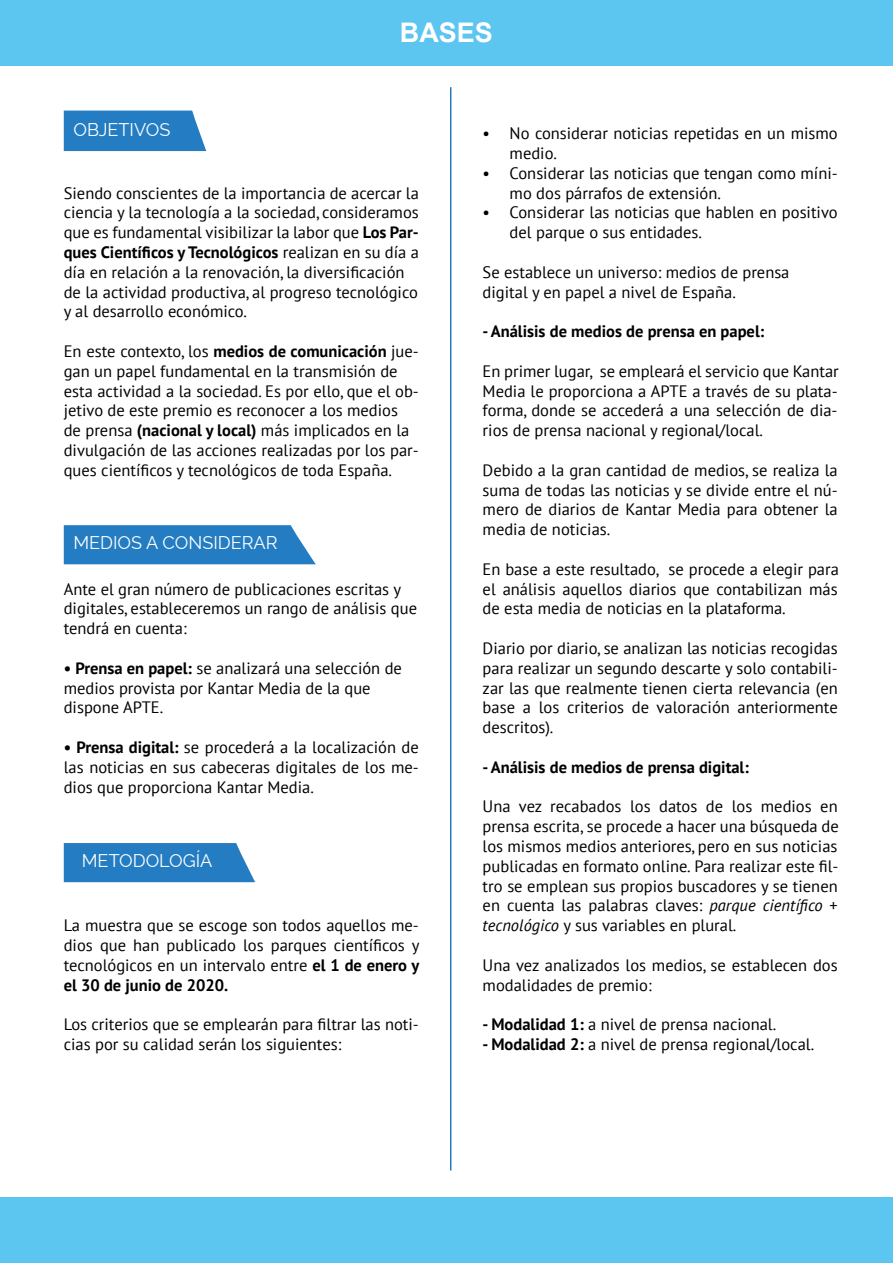
<style>
.page{position:relative;width:893px;height:1263px;background:#fff}
.page>*{position:absolute;margin:0;border:0;box-sizing:border-box;transform-origin:0 0}
.t1{font:700 27px "Arial";color:#fff}
.t2{font:18px "Raleway";color:#fff}
.t3{font:16.5px/19.8px "PT Sans";color:#000}
.t4{font:700 16.5px "PT Sans";color:#000}
.s1{font-weight:700}
.s2{font-style:italic}
</style>
<div class="page">
<hr style="left:450px;top:87px;width:1px;height:1083px;background:#247dc1">
<div style="left:0;top:0;width:893px;height:66px;background:#5cc5f0"></div>
<div style="left:0;top:1197px;width:893px;height:66px;background:#5cc5f0"></div>
<svg style="left:64px;top:843px;width:191px;height:39px;background:#2f83c5"></svg>
<svg style="left:64px;top:525px;width:252px;height:39px;background:#2f84c5"></svg>
<div style="left:64px;top:111px;width:142px;height:40px;background:#247dc2"></div>
<h1 class="t1" style="left:400px;top:15px;width:95px">BASES</h1>
<p class="t2" style="left:73px;top:119px;width:99px">OBJETIVOS</p>
<p class="t3" style="left:64px;top:182px;width:357px">Siendo conscientes de la importancia de acercar la ciencia y la tecnología a la sociedad, consideramos que es fundamental visibilizar la labor que <span class="s1">Los Par&shy;ques Científicos y Tecnológicos</span> realizan en su día a día en relación a la renovación, la diversificación de la actividad productiva, al progreso tecnológico y al desarrollo económico.</p>
<p class="t3" style="left:64px;top:341px;width:357px">En este contexto, los <span class="s1">medios de comunicación</span> jue&shy;gan un papel fundamental en la transmisión de esta actividad a la sociedad. Es por ello, que el ob&shy;jetivo de este premio es reconocer a los medios de prensa <span class="s1">(nacional y local)</span> más implicados en la divulgación de las acciones realizadas por los par&shy;ques científicos y tecnológicos de toda España.</p>
<p class="t2" style="left:73px;top:532px;width:206px">MEDIOS A CONSIDERAR</p>
<p class="t3" style="left:64px;top:578px;width:355px">Ante el gran número de publicaciones escritas y digitales, estableceremos un rango de análisis que tendrá en cuenta:</p>
<p class="t3" style="left:64px;top:658px;width:340px"><span class="s1">• Prensa en papel:</span> se analizará una selección de medios provista por Kantar Media de la que dispone APTE.</p>
<p class="t3" style="left:64px;top:737px;width:357px;text-align:justify"><span class="s1">• Prensa digital:</span> se procederá a la localización de las noticias en sus cabeceras digitales de los me&shy;dios que proporciona Kantar Media.</p>
<p class="t2" style="left:82px;top:850px;width:132px">METODOLOGÍA</p>
<p class="t3" style="left:64px;top:915px;width:357px;text-align:justify">La muestra que se escoge son todos aquellos me&shy;dios que han publicado los parques científicos y tecnológicos en un intervalo entre <span class="s1">el 1 de enero y el 30 de junio de 2020.</span></p>
<p class="t3" style="left:64px;top:1014px;width:357px">Los criterios que se emplearán para filtrar las noti&shy;cias por su calidad serán los siguientes:</p>
<p class="t3" style="left:510px;top:123px;width:330px;text-indent:-27px">• No considerar noticias repetidas en un mismo medio.</p>
<p class="t3" style="left:510px;top:163px;width:330px;text-indent:-27px">• Considerar las noticias que tengan como míni&shy;mo dos párrafos de extensión.</p>
<p class="t3" style="left:510px;top:202px;width:330px;text-indent:-27px">• Considerar las noticias que hablen en positivo del parque o sus entidades.</p>
<p class="t3" style="left:483px;top:262px;width:308px">Se establece un universo: medios de prensa digital y en papel a nivel de España.</p>
<p class="t4" style="left:483px;top:320px;width:283px">- Análisis de medios de prensa en papel:</p>
<p class="t3" style="left:483px;top:361px;width:358px;text-align:justify">En primer lugar, se empleará el servicio que Kantar Media le proporciona a APTE a través de su plata&shy;forma, donde se accederá a una selección de dia&shy;rios de prensa nacional y regional/local.</p>
<p class="t3" style="left:483px;top:460px;width:357px;text-align:justify">Debido a la gran cantidad de medios, se realiza la suma de todas las noticias y se divide entre el nú&shy;mero de diarios de Kantar Media para obtener la media de noticias.</p>
<p class="t3" style="left:483px;top:559px;width:358px;text-align:justify">En base a este resultado, se procede a elegir para el análisis aquellos diarios que contabilizan más de esta media de noticias en la plataforma.</p>
<p class="t3" style="left:483px;top:638px;width:357px;text-align:justify">Diario por diario, se analizan las noticias recogidas para realizar un segundo descarte y solo contabili&shy;zar las que realmente tienen cierta relevancia (en base a los criterios de valoración anteriormente descritos).</p>
<p class="t4" style="left:483px;top:756px;width:268px">- Análisis de medios de prensa digital:</p>
<p class="t3" style="left:483px;top:796px;width:358px;text-align:justify">Una vez recabados los datos de los medios en prensa escrita, se procede a hacer una búsqueda de los mismos medios anteriores, pero en sus noticias publicadas en formato online. Para realizar este fil&shy;tro se emplean sus propios buscadores y se tienen en cuenta las palabras claves: <span class="s2">parque científico + tecnológico</span> y sus variables en plural.</p>
<p class="t3" style="left:483px;top:955px;width:357px">Una vez analizados los medios, se establecen dos modalidades de premio:</p>
<p class="t3" style="left:483px;top:1014px;width:295px"><span class="s1">- Modalidad 1:</span> a nivel de prensa nacional.</p>
<p class="t3" style="left:483px;top:1034px;width:333px"><span class="s1">- Modalidad 2:</span> a nivel de prensa regional/local.</p>
</div>
